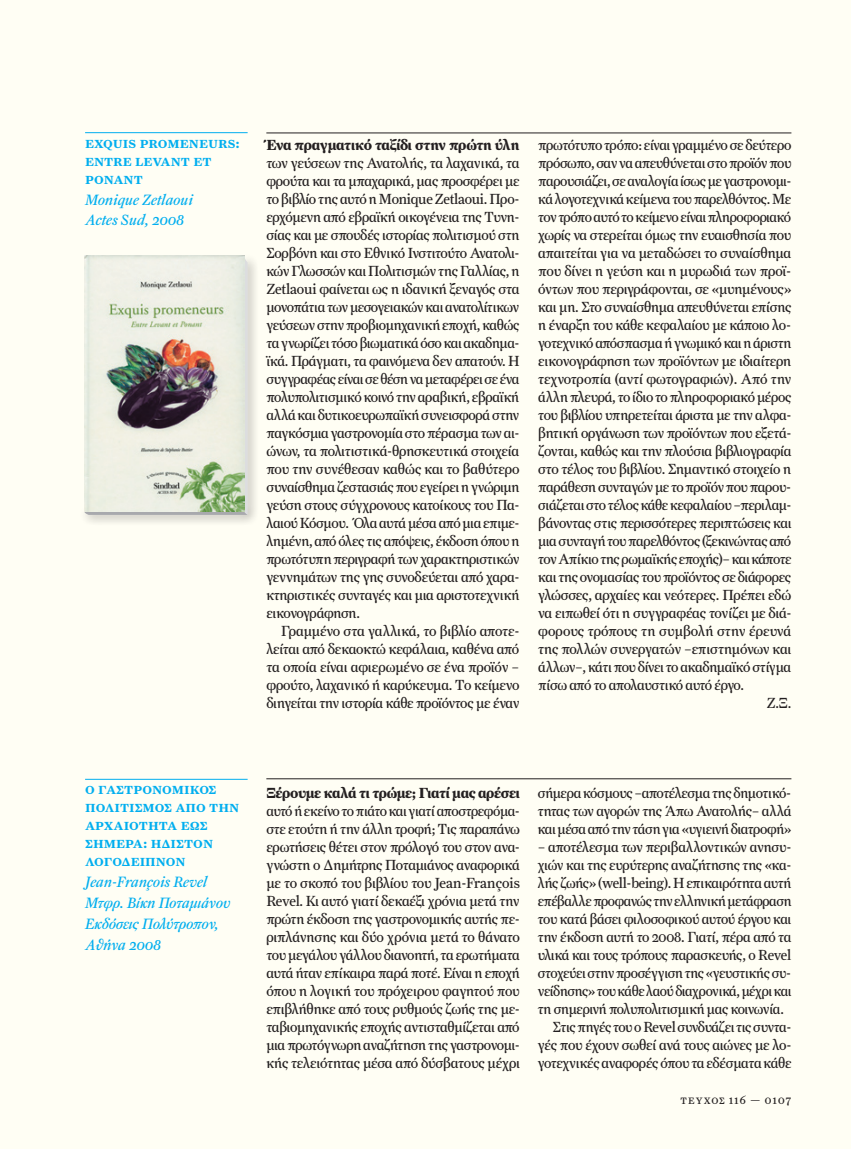
<style>
.page{position:relative;width:851px;height:1149px;background:#fff}
.page>*{position:absolute;margin:0;border:0;box-sizing:border-box;transform-origin:0 0}
.t1{font:15px/18px "Farnham Text GR Semi";color:#00aeef}
.t2{font:italic 15px/20.7px "Farnham Text GR";letter-spacing:-.01em;color:#00aeef}
.t3{font:14.7px/18px "Farnham Text GR";letter-spacing:-.025em;color:#231f20;text-align:justify;scale:.96 1}
.t4{font:14.7px/18px "Farnham Text GR";letter-spacing:-.025em;color:#231f20;text-align:justify;scale:.94 1}
.t5{font:14.7px/18px "Farnham Text GR";letter-spacing:-.025em;color:#231f20;text-align:justify;scale:.95 1}
.t6{font:14.7px "Farnham Text GR";letter-spacing:-.025em;color:#231f20;scale:.93 1}
.t7{font:700 14.7px "Farnham Text GR";letter-spacing:-.03em;color:#231f20;scale:.96 1}
.t8{font:14.7px "Farnham Text GR";color:#231f20;scale:.96 1}
.t9{font:12px "Farnham Text GR";letter-spacing:.1em;color:#231f20;scale:.96 1}
</style>
<div class="page">
<div style="left:0;top:0;width:850px;height:1148px;background:#fffef4"></div>
<hr style="left:85px;top:778px;width:162px;height:1px;background:#00aeef">
<div style="left:77px;top:249px;width:188px;height:283px;background:#231f20;opacity:.5"></div>
<svg style="left:84px;top:257px;width:163px;height:257px"></svg>
<img style="left:84px;top:255px;width:160px;height:256px">
<hr style="left:85px;top:132px;width:162px;height:1px;background:#00aeef">
<hr style="left:266px;top:778px;width:525px;height:1px;background:#231f20">
<hr style="left:266px;top:133px;width:525px;height:1px;background:#231f20">
<p class="t1" style="left:85px;top:134px;width:156px">exquis promeνeurs: entre levant et ponant</p>
<p class="t2" style="left:85px;top:190px;width:109px">Monique Zetlaoui<br>Actes Sud, 2008</p>
<p class="t7" style="left:266px;top:136px;width:265px">Ένα πραγματικό ταξίδι στην πρώτη ύλη</p>
<p class="t3" style="left:266px;top:154px;width:265px">των γεύσεων της Ανατολής, τα λαχανικά, τα φρούτα και τα μπαχαρικά, μας προσφέρει με το βιβλίο της αυτό η Monique Zetlaoui. Προ&shy;ερχόμενη από εβραϊκή οικογένεια της Τυνη&shy;σίας και με σπουδές ιστορίας πολιτισμού στη Σορβόνη και στο Εθνικό Ινστιτούτο Ανατολι&shy;κών Γλωσσών και Πολιτισμών της Γαλλίας, η Zetlaoui φαίνεται ως η ιδανική ξεναγός στα μονοπάτια των μεσογειακών και ανατολίτικων γεύσεων στην προβιομηχανική εποχή, καθώς τα γνωρίζει τόσο βιωματικά όσο και ακαδημα&shy;ϊκά. Πράγματι, τα φαινόμενα δεν απατούν. Η συγγραφέας είναι σε θέση να μεταφέρει σε ένα πολυπολιτισμικό κοινό την αραβική, εβραϊκή αλλά και δυτικοευρωπαϊκή συνεισφορά στην παγκόσμια γαστρονομία στο πέρασμα των αι&shy;ώνων, τα πολιτιστικά-θρησκευτικά στοιχεία που την συνέθεσαν καθώς και το βαθύτερο συναίσθημα ζεστασιάς που εγείρει η γνώριμη γεύση στους σύγχρονους κατοίκους του Πα&shy;λαιού Κόσμου. Όλα αυτά μέσα από μια επιμε&shy;λημένη, από όλες τις απόψεις, έκδοση όπου η πρωτότυπη περιγραφή των χαρακτηριστικών γεννημάτων της γης συνοδεύεται από χαρα&shy;κτηριστικές συνταγές και μια αριστοτεχνική εικονογράφηση.</p>
<p class="t3" style="left:266px;top:622px;width:265px;text-indent:15px">Γραμμένο στα γαλλικά, το βιβλίο αποτε&shy;λείται από δεκαοκτώ κεφάλαια, καθένα από τα οποία είναι αφιερωμένο σε ένα προϊόν – φρούτο, λαχανικό ή καρύκευμα. Το κείμενο διηγείται την ιστορία κάθε προϊόντος με έναν</p>
<p class="t5" style="left:538px;top:136px;width:268px">πρωτότυπο τρόπο: είναι γραμμένο σε δεύτερο</p>
<p class="t5" style="left:538px;top:154px;width:268px">πρόσωπο, σαν να απευθύνεται στο προϊόν που</p>
<p class="t4" style="left:538px;top:172px;width:271px">παρουσιάζει, σε αναλογία ίσως με γαστρονομι-</p>
<p class="t5" style="left:538px;top:190px;width:268px">κά λογοτεχνικά κείμενα του παρελθόντος. Με</p>
<p class="t4" style="left:538px;top:208px;width:270px">τον τρόπο αυτό το κείμενο είναι πληροφοριακό</p>
<p class="t5" style="left:538px;top:226px;width:268px">χωρίς να στερείται όμως την ευαισθησία που</p>
<p class="t3" style="left:538px;top:244px;width:265px">απαιτείται για να μεταδώσει το συναίσθημα</p>
<p class="t3" style="left:538px;top:262px;width:265px">που δίνει η γεύση και η μυρωδιά των προϊ-</p>
<p class="t3" style="left:538px;top:280px;width:265px">όντων που περιγράφονται, σε «μυημένους»</p>
<p class="t5" style="left:538px;top:298px;width:268px">και μη. Στο συναίσθημα απευθύνεται επίσης</p>
<p class="t5" style="left:538px;top:316px;width:268px">η έναρξη του κάθε κεφαλαίου με κάποιο λο-</p>
<p class="t4" style="left:538px;top:334px;width:271px">γοτεχνικό απόσπασμα ή γνωμικό και η άριστη</p>
<p class="t3" style="left:538px;top:352px;width:265px">εικονογράφηση των προϊόντων με ιδιαίτερη</p>
<p class="t3" style="left:538px;top:370px;width:265px">τεχνοτροπία (αντί φωτογραφιών). Από την</p>
<p class="t5" style="left:538px;top:388px;width:268px">άλλη πλευρά, το ίδιο το πληροφοριακό μέρος</p>
<p class="t5" style="left:538px;top:406px;width:268px">του βιβλίου υπηρετείται άριστα με την αλφα-</p>
<p class="t5" style="left:538px;top:424px;width:268px">βητική οργάνωση των προϊόντων που εξετά-</p>
<p class="t5" style="left:538px;top:442px;width:268px">ζονται, καθώς και την πλούσια βιβλιογραφία</p>
<p class="t3" style="left:538px;top:460px;width:265px">στο τέλος του βιβλίου. Σημαντικό στοιχείο η</p>
<p class="t5" style="left:538px;top:478px;width:268px">παράθεση συνταγών με το προϊόν που παρου-</p>
<p class="t4" style="left:538px;top:496px;width:271px">σιάζεται στο τέλος κάθε κεφαλαίου –περιλαμ-</p>
<p class="t5" style="left:538px;top:514px;width:268px">βάνοντας στις περισσότερες περιπτώσεις και</p>
<p class="t4" style="left:538px;top:532px;width:270px">μια συνταγή του παρελθόντος (ξεκινώντας από</p>
<p class="t4" style="left:538px;top:550px;width:271px">τον Απίκιο της ρωμαϊκής εποχής)– και κάποτε</p>
<p class="t5" style="left:538px;top:568px;width:268px">και της ονομασίας του προϊόντος σε διάφορες</p>
<p class="t3" style="left:538px;top:586px;width:265px">γλώσσες, αρχαίες και νεότερες. Πρέπει εδώ</p>
<p class="t3" style="left:538px;top:604px;width:265px">να ειπωθεί ότι η συγγραφέας τονίζει με διά-</p>
<p class="t8" style="left:538px;top:622px;width:265px">φορους τρόπους τη συμβολή στην έρευνά</p>
<p class="t3" style="left:538px;top:640px;width:265px">της πολλών συνεργατών –επιστημόνων και</p>
<p class="t5" style="left:538px;top:658px;width:268px">άλλων–, κάτι που δίνει το ακαδημαϊκό στίγμα</p>
<p class="t5" style="left:538px;top:676px;width:218px">πίσω από το απολαυστικό αυτό έργο.</p>
<p class="t5" style="left:766px;top:694px;width:27px">Ζ.Ξ.</p>
<p class="t1" style="left:85px;top:780px;width:156px">ο γαστρονομικός πολιτισμός από την αρχαιότητα έως σήμερα: ήδιστον λογόδειπνον</p>
<p class="t2" style="left:85px;top:872px;width:147px">Jean-François Revel<br>Μτφρ. Βίκη Ποταμιάνου<br>Εκδόσεις Πολύτροπον,<br>Αθήνα 2008</p>
<p class="t7" style="left:266px;top:784px;width:265px">Ξέρουμε καλά τι τρώμε; Γιατί μας αρέσει</p>
<p class="t4" style="left:266px;top:802px;width:271px">αυτό ή εκείνο το πιάτο και γιατί αποστρεφόμα&shy;στε ετούτη ή την άλλη τροφή; Τις παραπάνω ερωτήσεις θέτει στον πρόλογό του στον ανα&shy;γνώστη ο Δημήτρης Ποταμιάνος αναφορικά με το σκοπό του βιβλίου του Jean-François Revel. Κι αυτό γιατί δεκαέξι χρόνια μετά την πρώτη έκδοση της γαστρονομικής αυτής πε&shy;ριπλάνησης και δύο χρόνια μετά το θάνατο του μεγάλου γάλλου διανοητή, τα ερωτήματα αυτά ήταν επίκαιρα παρά ποτέ. Είναι η εποχή όπου η λογική του πρόχειρου φαγητού που επιβλήθηκε από τους ρυθμούς ζωής της με&shy;ταβιομηχανικής εποχής αντισταθμίζεται από μια πρωτόγνωρη αναζήτηση της γαστρονομι&shy;κής τελειότητας μέσα από δύσβατους μέχρι</p>
<p class="t5" style="left:538px;top:784px;width:268px">σήμερα κόσμους –αποτέλεσμα της δημοτικό&shy;τητας των αγορών της Άπω Ανατολής– αλλά και μέσα από την τάση για «υγιεινή διατροφή»</p>
<p class="t5" style="left:538px;top:838px;width:268px">– αποτέλεσμα των περιβαλλοντικών ανησυ-</p>
<p class="t4" style="left:538px;top:856px;width:271px">χιών και της ευρύτερης αναζήτησης της «κα-</p>
<p class="t4" style="left:538px;top:874px;width:271px">λής ζωής» (well-being). Η επικαιρότητα αυτή</p>
<p class="t6" style="left:538px;top:892px;width:274px">επέβαλλε προφανώς την ελληνική μετάφραση</p>
<p class="t4" style="left:538px;top:910px;width:271px">του κατά βάσει φιλοσοφικού αυτού έργου και</p>
<p class="t4" style="left:538px;top:928px;width:271px">την έκδοση αυτή το 2008. Γιατί, πέρα από τα</p>
<p class="t4" style="left:538px;top:946px;width:271px">υλικά και τους τρόπους παρασκευής, ο Revel</p>
<p class="t4" style="left:538px;top:964px;width:271px">στοχεύει στην προσέγγιση της «γευστικής συ-</p>
<p class="t6" style="left:538px;top:982px;width:274px">νείδησης» του κάθε λαού διαχρονικά, μέχρι και</p>
<p class="t4" style="left:538px;top:1000px;width:263px">τη σημερινή πολυπολιτισμική μας κοινωνία.</p>
<p class="t4" style="left:552px;top:1018px;width:255px">Στις πηγές του ο Revel συνδυάζει τις συντα-</p>
<p class="t3" style="left:538px;top:1036px;width:266px">γές που έχουν σωθεί ανά τους αιώνες με λο-</p>
<p class="t5" style="left:538px;top:1054px;width:268px">γοτεχνικές αναφορές όπου τα εδέσματα κάθε</p>
<p class="t9" style="left:680px;top:1093px;width:117px">τευχοσ 116 — 0107</p>
</div>
